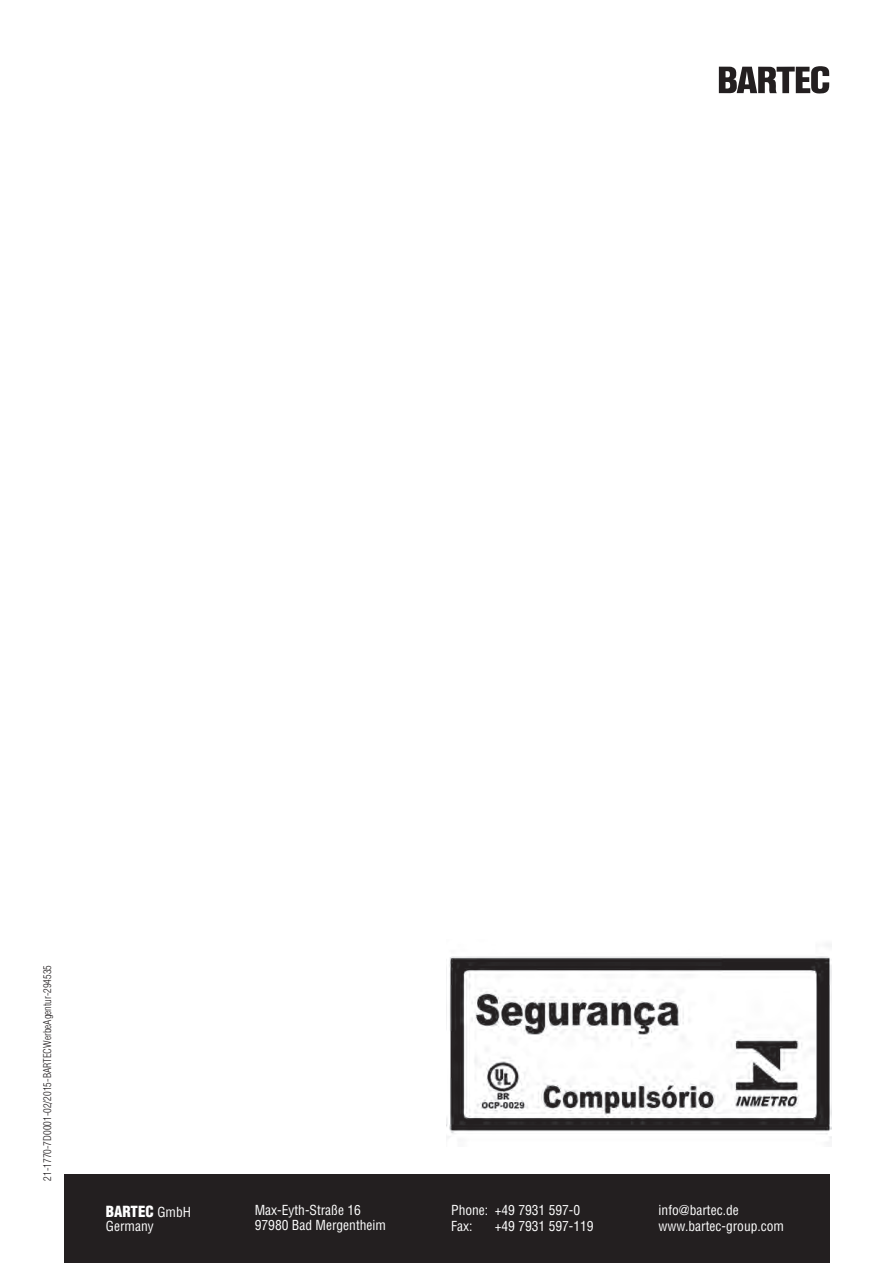
<style>
.page{position:relative;width:893px;height:1263px;background:#fff}
.page>*{position:absolute;margin:0;border:0;box-sizing:border-box;transform-origin:0 0}
.t1{font:900 condensed 15px "Helvetica";color:#fff}
.t2{font:condensed 13.5px/16.2px "Helvetica";color:#fff}
.t3{font:300 condensed 10.5px "Helvetica";color:#231f20}
.s1{font-weight:400;font-size:13.5px}
</style>
<div class="page">
<div style="left:64px;top:1175px;width:765px;height:88px;background:#231f20"></div>
<svg style="left:718px;top:66px;width:112px;height:28px"></svg>
<img style="left:447px;top:944px;width:384px;height:195px">
<p class="t3" style="left:41px;top:1180px;width:217px;rotate:-90deg">21-1770-7D0001-02/2015-BARTECWerbeAgentur-294535</p>
<p class="t1" style="left:106px;top:1202px;width:87px">BARTEC <span class="s1">GmbH</span></p>
<p class="t2" style="left:106px;top:1218px;width:49px">Germany</p>
<p class="t2" style="left:255px;top:1203px;width:133px;line-height:14.4px">Max-Eyth-Straße 16<br>97980 Bad Mergentheim</p>
<p class="t2" style="left:659px;top:1201px;width:127px">info@bartec.de www.bartec-group.com</p>
<p class="t2" style="left:451px;top:1201px;width:130px">Phone: +49 7931 597-0<br>Fax:</p>
<p class="t2" style="left:495px;top:1218px;width:100px">+49 7931 597-119</p>
</div>
